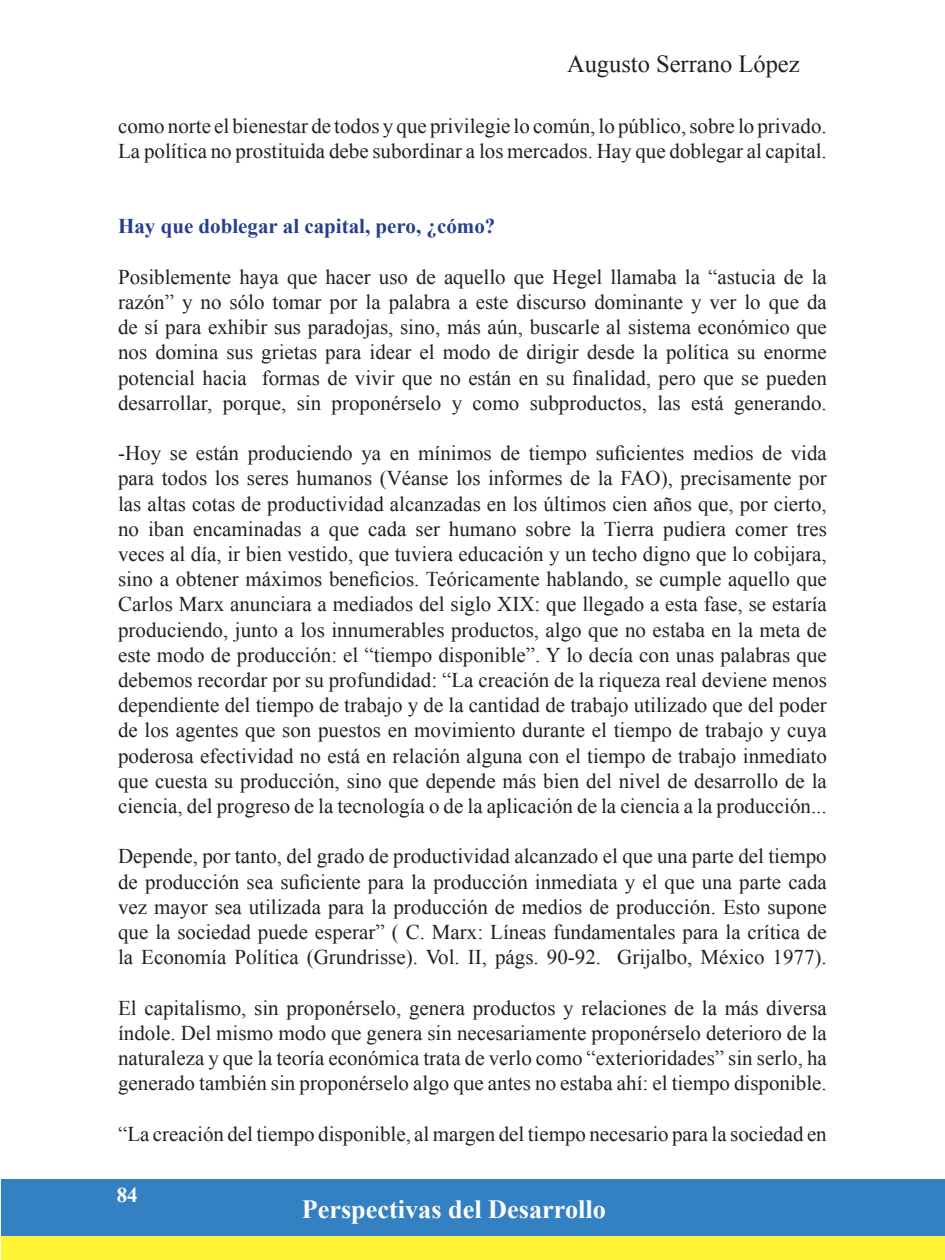
<style>
.page{position:relative;width:945px;height:1260px;background:#fff}
.page>*{position:absolute;margin:0;border:0;box-sizing:border-box;transform-origin:0 0}
.t1{font:700 26.25px "Times New Roman";color:#fff}
.t2{font:24.5px "Times New Roman";color:#231f20}
.t3{font:21px/25.2px "Times New Roman";color:#231f20;text-align:justify}
.t4{font:700 21px "Times New Roman";color:#253f8e}
.t5{font:700 21px "Times New Roman";color:#fff}
</style>
<div class="page">
<div style="left:2px;top:1179px;width:943px;height:81px;background:#3380c3"></div>
<div style="left:2px;top:1236px;width:943px;height:24px;background:#fff335"></div>
<p class="t2" style="left:567px;top:47px;width:234px">Augusto Serrano López</p>
<p class="t3" style="left:118px;top:112px;width:710px">como norte el bienestar de todos y que privilegie lo común, lo público, sobre lo privado.<br>La política no prostituida debe subordinar a los mercados. Hay que doblegar al capital.</p>
<p class="t4" style="left:118px;top:211px;width:379px">Hay que doblegar al capital, pero, ¿cómo?</p>
<p class="t3" style="left:118px;top:264px;width:710px">Posiblemente haya que hacer uso de aquello que Hegel llamaba la “astucia de la razón” y no sólo tomar por la palabra a este discurso dominante y ver lo que da de sí para exhibir sus paradojas, sino, más aún, buscarle al sistema económico que nos domina sus grietas para idear el modo de dirigir desde la política su enorme potencial hacia formas de vivir que no están en su finalidad, pero que se pueden desarrollar, porque, sin proponérselo y como subproductos, las está generando.</p>
<p class="t3" style="left:118px;top:440px;width:710px">-Hoy se están produciendo ya en mínimos de tiempo suficientes medios de vida para todos los seres humanos (Véanse los informes de la FAO), precisamente por las altas cotas de productividad alcanzadas en los últimos cien años que, por cierto, no iban encaminadas a que cada ser humano sobre la Tierra pudiera comer tres veces al día, ir bien vestido, que tuviera educación y un techo digno que lo cobijara, sino a obtener máximos beneficios. Teóricamente hablando, se cumple aquello que Carlos Marx anunciara a mediados del siglo XIX: que llegado a esta fase, se estaría produciendo, junto a los innumerables productos, algo que no estaba en la meta de este modo de producción: el “tiempo disponible”. Y lo decía con unas palabras que debemos recordar por su profundidad: “La creación de la riqueza real deviene menos dependiente del tiempo de trabajo y de la cantidad de trabajo utilizado que del poder de los agentes que son puestos en movimiento durante el tiempo de trabajo y cuya poderosa efectividad no está en relación alguna con el tiempo de trabajo inmediato que cuesta su producción, sino que depende más bien del nivel de desarrollo de la ciencia, del progreso de la tecnología o de la aplicación de la ciencia a la producción...</p>
<p class="t3" style="left:118px;top:843px;width:710px">Depende, por tanto, del grado de productividad alcanzado el que una parte del tiempo de producción sea suficiente para la producción inmediata y el que una parte cada vez mayor sea utilizada para la producción de medios de producción. Esto supone que la sociedad puede esperar” ( C. Marx: Líneas fundamentales para la crítica de la Economía Política (Grundrisse). Vol. II, págs. 90-92. Grijalbo, México 1977).</p>
<p class="t3" style="left:118px;top:994px;width:710px">El capitalismo, sin proponérselo, genera productos y relaciones de la más diversa índole. Del mismo modo que genera sin necesariamente proponérselo deterioro de la naturaleza y que la teoría económica trata de verlo como “exterioridades” sin serlo, ha generado también sin proponérselo algo que antes no estaba ahí: el tiempo disponible.</p>
<p class="t3" style="left:118px;top:1120px;width:710px">“La creación del tiempo disponible, al margen del tiempo necesario para la sociedad en</p>
<p class="t5" style="left:117px;top:1180px;width:22px">84</p>
<p class="t1" style="left:302px;top:1191px;width:306px">Perspectivas del Desarrollo</p>
</div>
